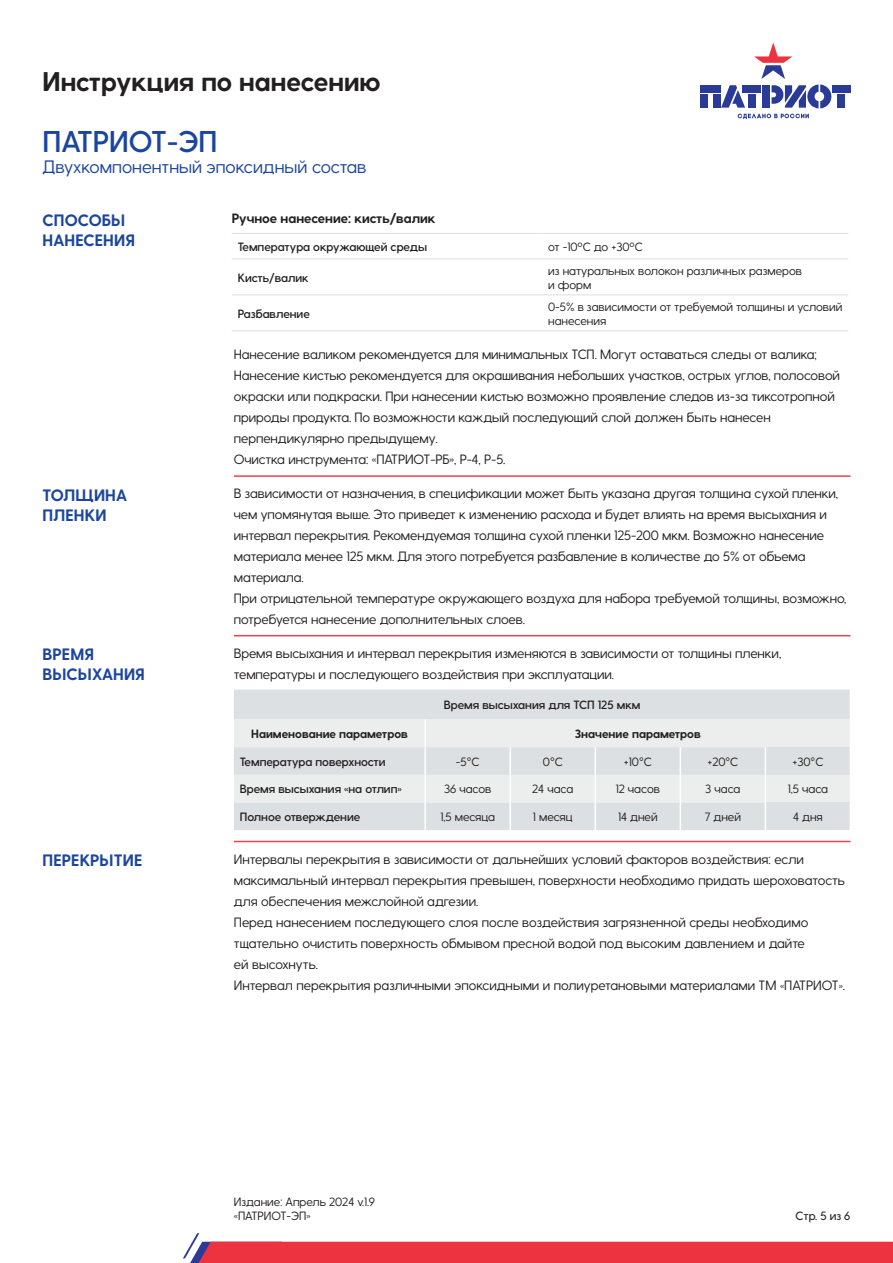
<style>
.page{position:relative;width:893px;height:1263px;background:#fff}
.page>*{position:absolute;margin:0;border:0;box-sizing:border-box;transform-origin:0 0}
.t1{font:600 30px "Greycliff CF";color:#1c469d}
.t2{font:700 27px "Greycliff CF";color:#231f20}
.t3{font:18px "Greycliff CF";color:#1c469d}
.t4{font:700 16.5px/19.8px "Greycliff CF";letter-spacing:.01em;color:#1c469d}
.t5{font:13.5px/21px "Greycliff CF";letter-spacing:-.005em;color:#231f20}
.t6{font:700 13.5px "Greycliff CF";color:#231f20}
.t7{font:12px/14.4px "Greycliff CF";color:#231f20}
.t8{font:600 12px "Greycliff CF";color:#231f20}
.t9{font:700 12px "Greycliff CF";color:#231f20}
.t10{font:500 12px "Greycliff CF";color:#231f20}
.s1{font-size:12px}
</style>
<div class="page">
<svg style="left:738px;top:114px;width:71px;height:5px"></svg>
<div style="left:700px;top:85px;width:20px;height:7px;background:#293b97"></div>
<div style="left:713px;top:94px;width:7px;height:14px;background:#293b97"></div>
<div style="left:700px;top:94px;width:7px;height:14px;background:#293b97"></div>
<svg style="left:721px;top:85px;width:24px;height:23px"></svg>
<div style="left:748px;top:94px;width:7px;height:14px;background:#293b97"></div>
<div style="left:742px;top:85px;width:19px;height:7px;background:#293b97"></div>
<div style="left:837px;top:94px;width:8px;height:14px;background:#293b97"></div>
<div style="left:832px;top:85px;width:18px;height:7px;background:#293b97"></div>
<svg style="left:754px;top:43px;width:77px;height:65px"></svg>
<svg style="left:183px;top:1233px;width:710px;height:30px"></svg>
<hr style="left:232px;top:233px;width:310px;height:1px;background:#dddddb">
<hr style="left:542px;top:233px;width:306px;height:1px;background:#dddddb">
<hr style="left:232px;top:258px;width:310px;height:1px;background:#dddddb">
<hr style="left:542px;top:258px;width:306px;height:1px;background:#dddddb">
<hr style="left:232px;top:294px;width:310px;height:1px;background:#dddddb">
<hr style="left:542px;top:294px;width:306px;height:1px;background:#dddddb">
<hr style="left:232px;top:330px;width:310px;height:1px;background:#dddddb">
<hr style="left:542px;top:330px;width:306px;height:1px;background:#dddddb">
<hr style="left:234px;top:475px;width:616px;height:2px;background:#ee414d">
<hr style="left:234px;top:635px;width:616px;height:1px;background:#ee414d">
<hr style="left:234px;top:841px;width:616px;height:1px;background:#ee414d">
<div style="left:234px;top:689px;width:616px;height:141px;background:#dde0e2"></div>
<svg style="left:234px;top:719px;width:616px;height:83px;background:#e8ebea"></svg>
<div style="left:765px;top:747px;width:85px;height:28px;background:#dde0e2"></div>
<div style="left:765px;top:775px;width:85px;height:27px;background:#ebeeed"></div>
<div style="left:765px;top:802px;width:85px;height:28px;background:#dde0e2"></div>
<hr style="left:424px;top:747px;width:2px;height:28px;background:#fff">
<hr style="left:424px;top:775px;width:2px;height:27px;background:#fff">
<hr style="left:424px;top:802px;width:2px;height:28px;background:#fff">
<svg style="left:426px;top:747px;width:340px;height:83px;background:#e2e5e6"></svg>
<hr style="left:424px;top:719px;width:2px;height:28px;background:#fff">
<p class="t2" style="left:43px;top:66px;width:340px">Инструкция по нанесению</p>
<p class="t1" style="left:43px;top:123px;width:176px">ПАТРИОТ-ЭП</p>
<p class="t3" style="left:43px;top:156px;width:325px">Двухкомпонентный эпоксидный состав</p>
<p class="t4" style="left:43px;top:210px;width:94px">СПОСОБЫ<br>НАНЕСЕНИЯ</p>
<p class="t6" style="left:232px;top:211px;width:205px">Ручное нанесение: кисть/валик</p>
<p class="t8" style="left:238px;top:240px;width:191px">Температура окружающей среды</p>
<p class="t7" style="left:548px;top:239px;width:96px">от -10ºС до +30ºС</p>
<p class="t8" style="left:238px;top:270px;width:72px">Кисть/валик</p>
<p class="t7" style="left:548px;top:263px;width:255px">из натуральных волокон различных размеров и форм</p>
<p class="t8" style="left:238px;top:306px;width:74px">Разбавление</p>
<p class="t7" style="left:548px;top:299px;width:296px">0-5% в зависимости от требуемой толщины и условий нанесения</p>
<p class="t5" style="left:234px;top:344px;width:584px">Нанесение валиком рекомендуется для минимальных ТСП. Могут оставаться следы от валика;</p>
<p class="t5" style="left:234px;top:365px;width:608px">Нанесение кистью рекомендуется для окрашивания небольших участков, острых углов, полосовой окраски или подкраски. При нанесении кистью возможно проявление следов из-за тиксотропной природы продукта. По возможности каждый последующий слой должен быть нанесен перпендикулярно предыдущему.</p>
<p class="t5" style="left:234px;top:449px;width:273px">Очистка инструмента: «ПАТРИОТ-РБ», Р-4, Р-5.</p>
<p class="t4" style="left:43px;top:485px;width:86px">ТОЛЩИНА<br>ПЛЕНКИ</p>
<p class="t5" style="left:234px;top:483px;width:606px">В зависимости от назначения, в спецификации может быть указана другая толщина сухой пленки, чем упомянутая выше. Это приведет к изменению расхода и будет влиять на время высыхания и интервал перекрытия. Рекомендуемая толщина сухой пленки 125-200 мкм. Возможно нанесение материала менее 125 мкм. Для этого потребуется разбавление в количестве до 5% от объема материала.</p>
<p class="t5" style="left:234px;top:588px;width:614px">При отрицательной температуре окружающего воздуха для набора требуемой толщины, возможно, потребуется нанесение дополнительных слоев.</p>
<p class="t4" style="left:43px;top:645px;width:104px">ВРЕМЯ<br>ВЫСЫХАНИЯ</p>
<p class="t5" style="left:234px;top:642px;width:549px">Время высыхания и интервал перекрытия изменяются в зависимости от толщины пленки, температуры и последующего воздействия при эксплуатации.</p>
<p class="t8" style="left:444px;top:698px;width:198px">Время высыхания для ТСП 125 мкм</p>
<p class="t9" style="left:251px;top:727px;width:158px">Наименование параметров</p>
<p class="t9" style="left:575px;top:727px;width:127px">Значение параметров</p>
<p class="t8" style="left:240px;top:754px;width:147px">Температура поверхности</p>
<p class="t7" style="left:456px;top:754px;width:25px">-5°С</p>
<p class="t7" style="left:543px;top:754px;width:21px">0°С</p>
<p class="t7" style="left:624px;top:754px;width:29px">+10°С</p>
<p class="t7" style="left:707px;top:754px;width:32px">+20°С</p>
<p class="t7" style="left:792px;top:754px;width:32px">+30°С</p>
<p class="t8" style="left:240px;top:782px;width:163px">Время высыхания «на отлип»</p>
<p class="t7" style="left:444px;top:782px;width:49px">36 часов</p>
<p class="t7" style="left:532px;top:782px;width:43px">24 часа</p>
<p class="t7" style="left:616px;top:782px;width:46px">12 часов</p>
<p class="t7" style="left:705px;top:782px;width:37px">3 часа</p>
<p class="t7" style="left:788px;top:782px;width:42px">1,5 часа</p>
<p class="t8" style="left:240px;top:810px;width:122px">Полное отверждение</p>
<p class="t7" style="left:440px;top:810px;width:56px">1,5 месяца</p>
<p class="t7" style="left:533px;top:810px;width:41px">1 месяц</p>
<p class="t7" style="left:618px;top:810px;width:41px">14 дней</p>
<p class="t7" style="left:705px;top:810px;width:38px">7 дней</p>
<p class="t7" style="left:793px;top:810px;width:31px">4 дня</p>
<p class="t4" style="left:43px;top:851px;width:101px">ПЕРЕКРЫТИЕ</p>
<p class="t5" style="left:234px;top:848px;width:613px">Интервалы перекрытия в зависимости от дальнейших условий факторов воздействия: если максимальный интервал перекрытия превышен, поверхности необходимо придать шероховатость для обеспечения межслойной адгезии.</p>
<p class="t5" style="left:234px;top:911px;width:576px">Перед нанесением последующего слоя после воздействия загрязненной среды необходимо тщательно очистить поверхность обмывом пресной водой под высоким давлением и дайте ей высохнуть.</p>
<p class="t5" style="left:234px;top:974px;width:613px">Интервал перекрытия различными эпоксидными и полиуретановыми материалами ТМ <span class="s1">«</span>ПАТРИОТ<span class="s1">»</span>.</p>
<p class="t7" style="left:234px;top:1194px;width:143px">Издание: Апрель 2024 v.1.9</p>
<p class="t7" style="left:234px;top:1209px;width:78px">«ПАТРИОТ-ЭП»</p>
<p class="t10" style="left:795px;top:1209px;width:57px">Стр. 5 из 6</p>
</div>
